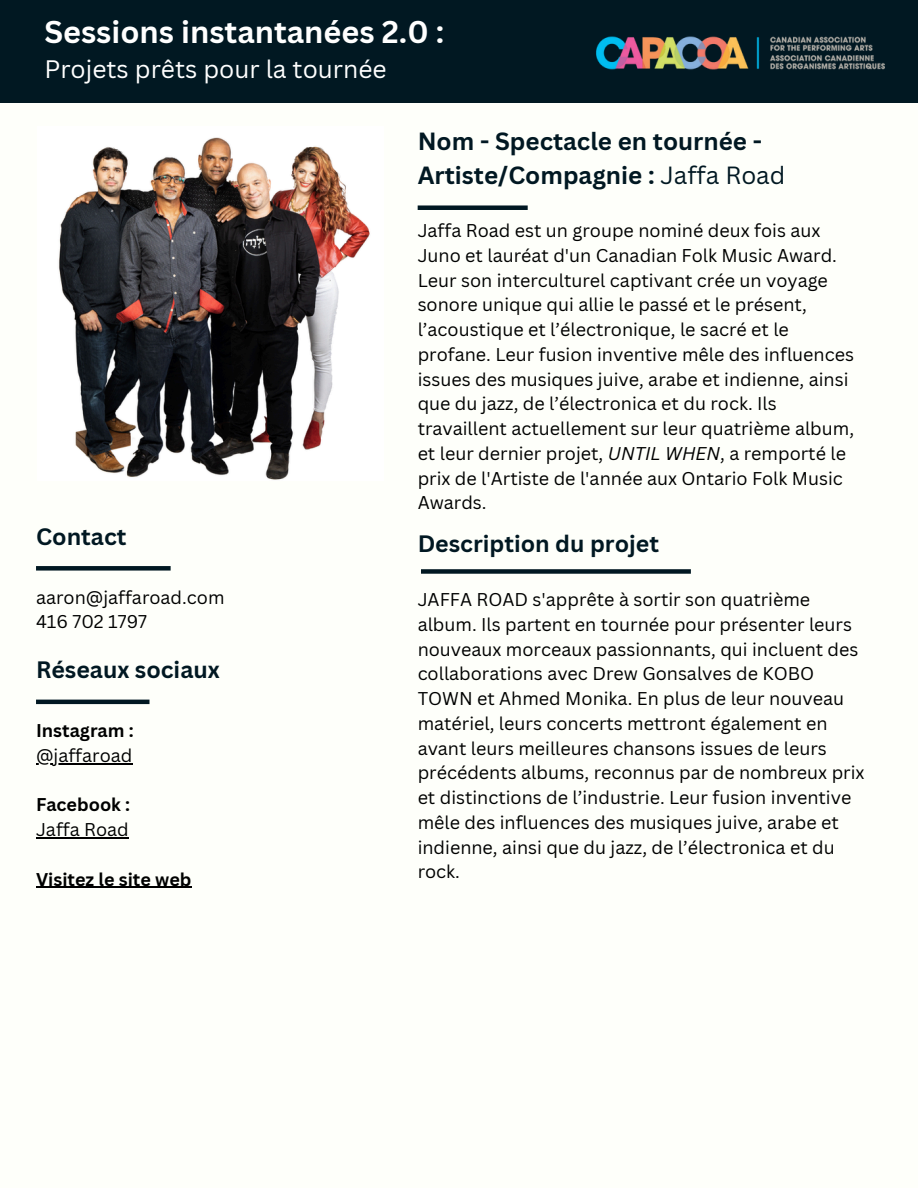
<style>
.page{position:relative;width:918px;height:1188px;background:#fefffa}
.page>*{position:absolute;margin:0;border:0;box-sizing:border-box;transform-origin:0 0}
.t1{font:700 30.6px "Canva Sans";color:#fff}
.t2{font:24.6px "Canva Sans";color:#fff}
.t3{font:700 24.15px/33.8px "Canva Sans";color:#011822}
.t4{font:700 23.1px "Canva Sans";color:#011822}
.t5{font:18px/24.8px "Canva Sans";color:#000}
.t6{font:700 18px "Canva Sans";color:#000}
.s1{font-weight:400}
.s2{font-style:italic}
</style>
<div class="page">
<div style="left:0;top:0;width:918px;height:103px;background:#011822"></div>
<img style="left:596px;top:36px;width:289px;height:34px">
<div style="left:36px;top:566px;width:135px;height:5px;background:#011822"></div>
<hr style="left:36px;top:700px;width:114px;height:4px;background:#011822">
<hr style="left:36px;top:763px;width:96px;height:1px;background:#000">
<hr style="left:36px;top:837px;width:93px;height:1px;background:#000">
<hr style="left:36px;top:887px;width:156px;height:1px;background:#000">
<div style="left:418px;top:205px;width:110px;height:5px;background:#011822"></div>
<div style="left:421px;top:569px;width:270px;height:5px;background:#011822"></div>
<img style="left:58px;top:137px;width:312px;height:343px">
<p class="t1" style="left:44px;top:10px;width:401px">Sessions instantanées 2.0 :</p>
<p class="t2" style="left:44px;top:52px;width:344px">Projets prêts pour la tournée</p>
<h3 class="t3" style="left:418px;top:124px;width:369px">Nom - Spectacle en tournée -<br>Artiste/Compagnie : <span class="s1">Jaffa Road</span></h3>
<h2 class="t4" style="left:36px;top:520px;width:92px">Contact</h2>
<p class="t5" style="left:36px;top:584px;width:190px">aaron@jaffaroad.com</p>
<p class="t5" style="left:36px;top:609px;width:113px">416 702 1797</p>
<p class="t4" style="left:36px;top:654px;width:185px">Réseaux sociaux</p>
<h1 class="t6" style="left:36px;top:718px;width:99px">Instagram :</h1>
<p class="t5" style="left:36px;top:743px;width:98px">@jaffaroad</p>
<p class="t6" style="left:36px;top:792px;width:96px">Facebook :</p>
<p class="t5" style="left:36px;top:817px;width:94px">Jaffa Road</p>
<h1 class="t6" style="left:36px;top:866px;width:157px">Visitez le site web</h1>
<p class="t5" style="left:418px;top:218px;width:438px">Jaffa Road est un groupe nominé deux fois aux Juno et lauréat d'un Canadian Folk Music Award.<br>Leur son interculturel captivant crée un voyage sonore unique qui allie le passé et le présent, l’acoustique et l’électronique, le sacré et le profane. Leur fusion inventive mêle des influences issues des musiques juive, arabe et indienne, ainsi que du jazz, de l’électronica et du rock. Ils travaillent actuellement sur leur quatrième album, et leur dernier projet, <span class="s2">UNTIL WHEN</span>, a remporté le prix de l'Artiste de l'année aux Ontario Folk Music Awards.</p>
<p class="t4" style="left:418px;top:528px;width:243px">Description du projet</p>
<p class="t5" style="left:418px;top:587px;width:448px">JAFFA ROAD s'apprête à sortir son quatrième album. Ils partent en tournée pour présenter leurs nouveaux morceaux passionnants, qui incluent des collaborations avec Drew Gonsalves de KOBO TOWN et Ahmed Monika. En plus de leur nouveau matériel, leurs concerts mettront également en avant leurs meilleures chansons issues de leurs précédents albums, reconnus par de nombreux prix et distinctions de l’industrie. Leur fusion inventive mêle des influences des musiques juive, arabe et indienne, ainsi que du jazz, de l’électronica et du rock.</p>
</div>
